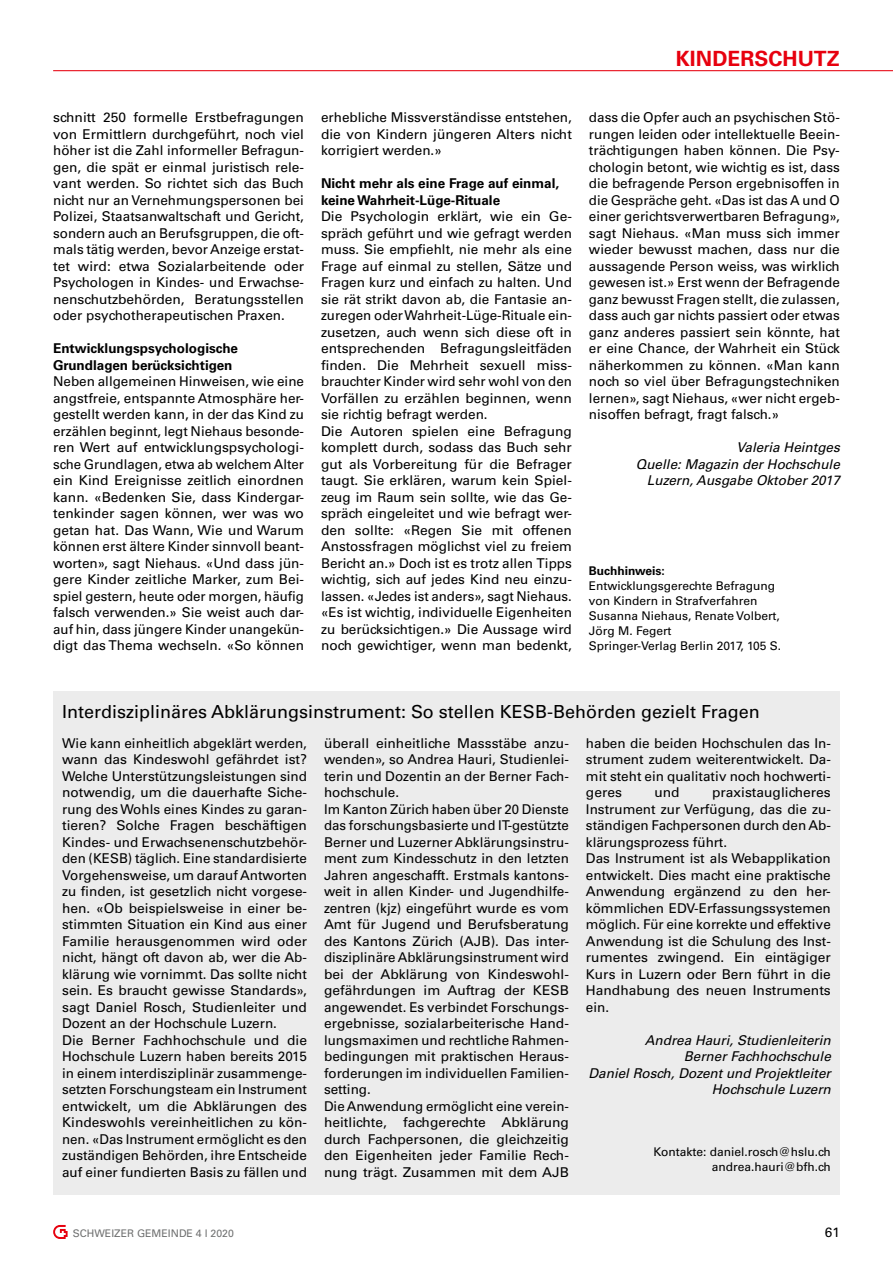
<style>
.page{position:relative;width:893px;height:1263px;background:#fff}
.page>*{position:absolute;margin:0;border:0;box-sizing:border-box;transform-origin:0 0}
.t1{font:700 21px "Univers LT Std";letter-spacing:.005em;color:#e7000e}
.t2{font:18px "Univers LT Std";color:#000}
.t3{font:13.5px/16.5px "Univers LT Std";color:#000;text-align:justify}
.t4{font:italic 13.5px/16.5px "Univers LT Std";color:#000;text-align:right}
.t5{font:700 13.5px/16.5px "Univers LT Std";color:#000}
.t6{font:12px/15px "Univers LT Std";color:#000}
.t7{font:700 12px "Univers LT Std";color:#000}
.t8{font:10.5px "Univers LT Std";color:#6f7070}
</style>
<div class="page">
<hr style="left:53px;top:70px;width:840px;height:1px;background:#e7000e">
<svg style="left:53px;top:1225px;width:15px;height:14px"></svg>
<div style="left:53px;top:691px;width:787px;height:504px;background:#ececec"></div>
<h1 class="t1" style="left:676px;top:46px;width:166px">KINDERSCHUTZ</h1>
<p class="t3" style="left:53px;top:109px;width:252px">schnitt 250 formelle Erstbefragungen von Ermittlern durchgeführt, noch viel höher ist die Zahl informeller Befragun&shy;gen, die spät er einmal juristisch rele&shy;vant werden. So richtet sich das Buch nicht nur an Vernehmungspersonen bei Polizei, Staatsanwaltschaft und Gericht, sondern auch an Berufsgruppen, die oft&shy;mals tätig werden, bevor Anzeige erstat&shy;tet wird: etwa Sozialarbeitende oder Psychologen in Kindes- und Erwachse&shy;nenschutzbehörden, Beratungsstellen oder psychotherapeutischen Praxen.</p>
<p class="t5" style="left:53px;top:340px;width:186px">Entwicklungspsychologische<br>Grundlagen berücksichtigen</p>
<p class="t3" style="left:53px;top:373px;width:252px">Neben allgemeinen Hinweisen, wie eine angstfreie, entspannte Atmosphäre her&shy;gestellt werden kann, in der das Kind zu erzählen beginnt, legt Niehaus besonde&shy;ren Wert auf entwicklungspsychologi&shy;sche Grundlagen, etwa ab welchem Alter ein Kind Ereignisse zeitlich einordnen kann. «Bedenken Sie, dass Kindergar&shy;tenkinder sagen können, wer was wo getan hat. Das Wann, Wie und Warum können erst ältere Kinder sinnvoll beant&shy;worten», sagt Niehaus. «Und dass jün&shy;gere Kinder zeitliche Marker, zum Bei&shy;spiel gestern, heute oder morgen, häufig falsch verwenden.» Sie weist auch dar&shy;auf hin, dass jüngere Kinder unangekün&shy;digt das Thema wechseln. «So können</p>
<p class="t3" style="left:321px;top:109px;width:252px">erhebliche Missverständisse entstehen, die von Kindern jüngeren Alters nicht korrigiert werden.»</p>
<p class="t5" style="left:321px;top:175px;width:240px">Nicht mehr als eine Frage auf einmal, keine Wahrheit-Lüge-Rituale</p>
<p class="t3" style="left:321px;top:208px;width:252px;text-align:left">Die Psychologin erklärt, wie ein Ge&shy;spräch geführt und wie gefragt werden muss. Sie empfiehlt, nie mehr als eine Frage auf einmal zu stellen, Sätze und Fragen kurz und einfach zu halten. Und sie rät strikt davon ab, die Fantasie an&shy;zuregen oder Wahrheit-Lüge-Rituale ein&shy;zusetzen, auch wenn sich diese oft in entsprechenden Befragungsleitfäden finden. Die Mehrheit sexuell miss&shy;brauchter Kinder wird sehr wohl von den Vorfällen zu erzählen beginnen, wenn sie richtig befragt werden.<br>Die Autoren spielen eine Befragung komplett durch, sodass das Buch sehr gut als Vorbereitung für die Befrager taugt. Sie erklären, warum kein Spiel&shy;zeug im Raum sein sollte, wie das Ge&shy;spräch eingeleitet und wie befragt wer&shy;den sollte: «Regen Sie mit offenen Anstossfragen möglichst viel zu freiem Bericht an.» Doch ist es trotz allen Tipps wichtig, sich auf jedes Kind neu einzu&shy;lassen. «Jedes ist anders», sagt Niehaus. «Es ist wichtig, individuelle Eigenheiten zu berücksichtigen.» Die Aussage wird noch gewichtiger, wenn man bedenkt,</p>
<p class="t3" style="left:589px;top:109px;width:252px">dass die Opfer auch an psychischen Stö&shy;rungen leiden oder intellektuelle Beein&shy;trächtigungen haben können. Die Psy&shy;chologin betont, wie wichtig es ist, dass die befragende Person ergebnisoffen in die Gespräche geht. «Das ist das A und O einer gerichtsverwertbaren Befragung», sagt Niehaus. «Man muss sich immer wieder bewusst machen, dass nur die aussagende Person weiss, was wirklich gewesen ist.» Erst wenn der Befragende ganz bewusst Fragen stellt, die zulassen, dass auch gar nichts passiert oder etwas ganz anderes passiert sein könnte, hat er eine Chance, der Wahrheit ein Stück näherkommen zu können. «Man kann noch so viel über Befragungstechniken lernen», sagt Niehaus, «wer nicht ergeb&shy;nisoffen befragt, fragt falsch.»</p>
<p class="t4" style="left:636px;top:439px;width:205px">Valeria Heintges<br>Quelle: Magazin der Hochschule<br>Luzern, Ausgabe Oktober 2017</p>
<p class="t7" style="left:589px;top:564px;width:77px">Buchhinweis:</p>
<p class="t6" style="left:589px;top:578px;width:194px">Entwicklungsgerechte Befragung von Kindern in Strafverfahren<br>Susanna Niehaus, Renate Volbert,<br>Jörg M. Fegert<br>Springer-Verlag Berlin 2017, 105 S.</p>
<h2 class="t2" style="left:62px;top:701px;width:699px">Interdisziplinäres Abklärungsinstrument: So stellen KESB-Behörden gezielt Fragen</h2>
<p class="t3" style="left:62px;top:735px;width:246px;text-align:left">Wie kann einheitlich abgeklärt werden, wann das Kindeswohl gefährdet ist?<br>Welche Unterstützungsleistungen sind notwendig, um die dauerhafte Siche&shy;rung des Wohls eines Kindes zu garan&shy;tieren? Solche Fragen beschäftigen Kindes- und Erwachsenenschutzbehör&shy;den (KESB) täglich. Eine standardisierte Vorgehensweise, um darauf Antworten zu finden, ist gesetzlich nicht vorgese&shy;hen. «Ob beispielsweise in einer be&shy;stimmten Situation ein Kind aus einer Familie herausgenommen wird oder nicht, hängt oft davon ab, wer die Ab&shy;klärung wie vornimmt. Das sollte nicht sein. Es braucht gewisse Standards», sagt Daniel Rosch, Studienleiter und Dozent an der Hochschule Luzern.<br>Die Berner Fachhochschule und die Hochschule Luzern haben bereits 2015 in einem interdisziplinär zusammenge&shy;setzten Forschungsteam ein Instrument entwickelt, um die Abklärungen des Kindeswohls vereinheitlichen zu kön&shy;nen. «Das Instrument ermöglicht es den zuständigen Behörden, ihre Entscheide auf einer fundierten Basis zu fällen und</p>
<p class="t3" style="left:324px;top:735px;width:246px;text-align:left">überall einheitliche Massstäbe anzu&shy;wenden», so Andrea Hauri, Studienlei&shy;terin und Dozentin an der Berner Fach&shy;hochschule.<br>Im Kanton Zürich haben über 20 Dienste das forschungsbasierte und IT-gestützte Berner und Luzerner Abklärungsinstru&shy;ment zum Kindesschutz in den letzten Jahren angeschafft. Erstmals kantons&shy;weit in allen Kinder- und Jugendhilfe&shy;zentren (kjz) eingeführt wurde es vom Amt für Jugend und Berufsberatung des Kantons Zürich (AJB). Das inter&shy;disziplinäre Abklärungsinstrument wird bei der Abklärung von Kindeswohl&shy;gefährdungen im Auftrag der KESB angewendet. Es verbindet Forschungs&shy;ergebnisse, sozialarbeiterische Hand&shy;lungsmaximen und rechtliche Rahmen&shy;bedingungen mit praktischen Heraus&shy;forderungen im individuellen Familien&shy;setting.<br>Die Anwendung ermöglicht eine verein&shy;heitlichte, fachgerechte Abklärung durch Fachpersonen, die gleichzeitig den Eigenheiten jeder Familie Rech&shy;nung trägt. Zusammen mit dem AJB</p>
<p class="t3" style="left:586px;top:735px;width:246px">haben die beiden Hochschulen das In&shy;strument zudem weiterentwickelt. Da&shy;mit steht ein qualitativ noch hochwerti&shy;geres</p>
<p class="t3" style="left:586px;top:784px;width:246px;text-align:left;text-indent:126px">praxistauglicheres<br>Instrument zur Verfügung, das die zu&shy;ständigen Fachpersonen durch den Ab&shy;klärungsprozess führt.<br>Das Instrument ist als Webapplikation entwickelt. Dies macht eine praktische<br>Anwendung ergänzend zu den her&shy;kömmlichen EDV-Erfassungssystemen möglich. Für eine korrekte und effektive<br>Anwendung ist die Schulung des Inst&shy;rumentes zwingend. Ein eintägiger<br>Kurs in Luzern oder Bern führt in die<br>Handhabung des neuen Instruments ein.</p>
<p class="t4" style="left:588px;top:1032px;width:244px">Andrea Hauri, Studienleiterin<br>Berner Fachhochschule<br>Daniel Rosch, Dozent und Projektleiter<br>Hochschule Luzern</p>
<p class="t3" style="left:654px;top:784px;width:27px">und</p>
<p class="t6" style="left:653px;top:1144px;width:179px;text-align:right">Kontakte: daniel.rosch@hslu.ch andrea.hauri@bfh.ch</p>
<p class="t8" style="left:73px;top:1227px;width:163px">SCHWEIZER GEMEINDE 4 l 2020</p>
<p class="t3" style="left:825px;top:1224px;width:17px">61</p>
</div>
